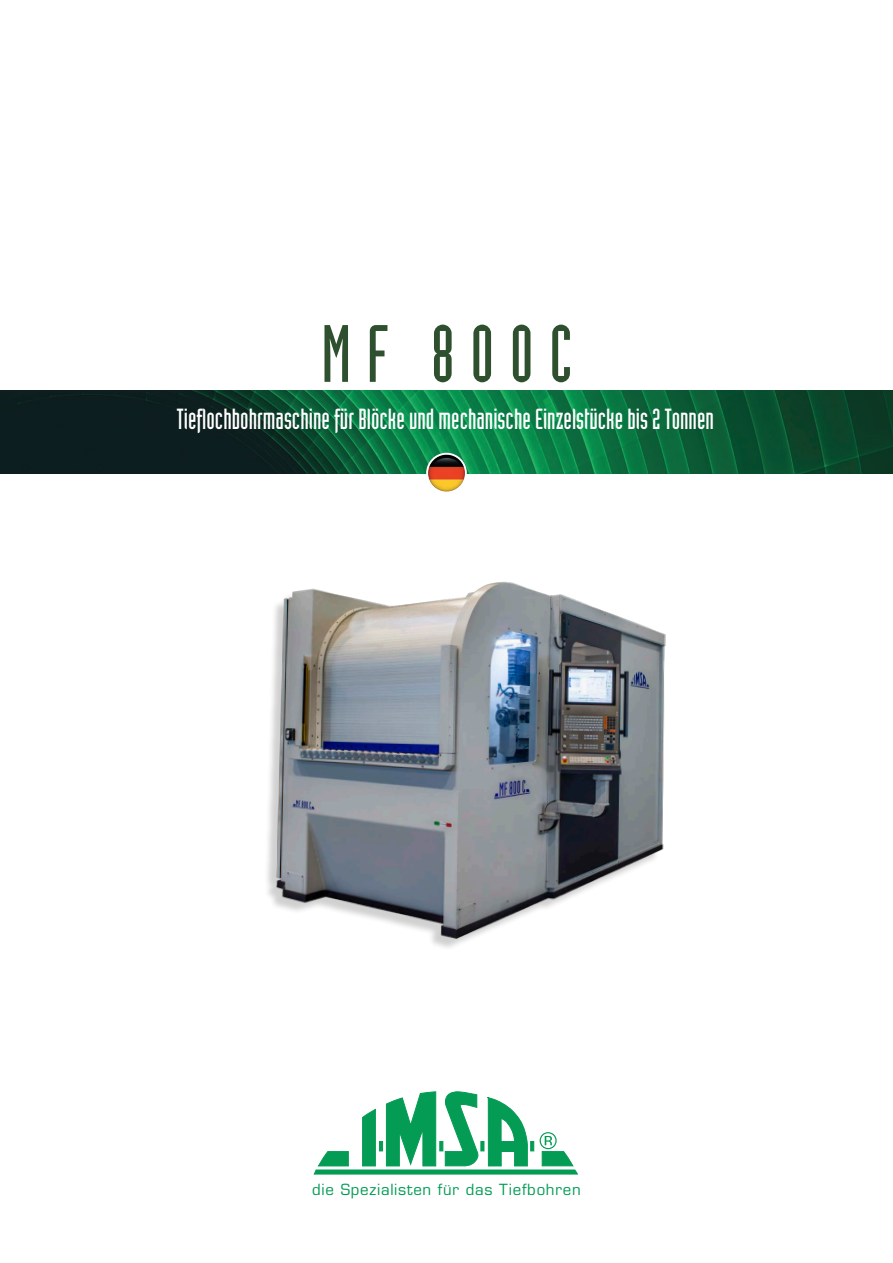
<style>
.page{position:relative;width:893px;height:1263px;background:#fff}
.page>*{position:absolute;margin:0;border:0;box-sizing:border-box;transform-origin:0 0}
.t1{font:79.5px "Industria Solid";letter-spacing:.2em;color:#2e502e}
.t2{font:28.5px "Industria Solid";color:#fff}
.t3{font:15px "Eurostile LT Std";letter-spacing:.05em;color:#049c54}
</style>
<div class="page">
<img style="left:0;top:390px;width:893px;height:83px">
<img style="left:267px;top:581px;width:399px;height:367px">
<img style="left:427px;top:454px;width:39px;height:38px;border-radius:19px">
<div style="left:426px;top:453px;width:41px;height:40px;border:2px solid #fff;border-radius:50%"></div>
<svg style="left:314px;top:1091px;width:264px;height:83px"></svg>
<p class="t1" style="left:322px;top:310px;width:251px">MF 800C</p>
<p class="t2" style="left:177px;top:404px;width:538px">Tieflochbohrmaschine für Blöcke und mechanische Einzelstücke bis 2 Tonnen</p>
<p class="t3" style="left:312px;top:1180px;width:270px">die Spezialisten für das Tiefbohren</p>
</div>
